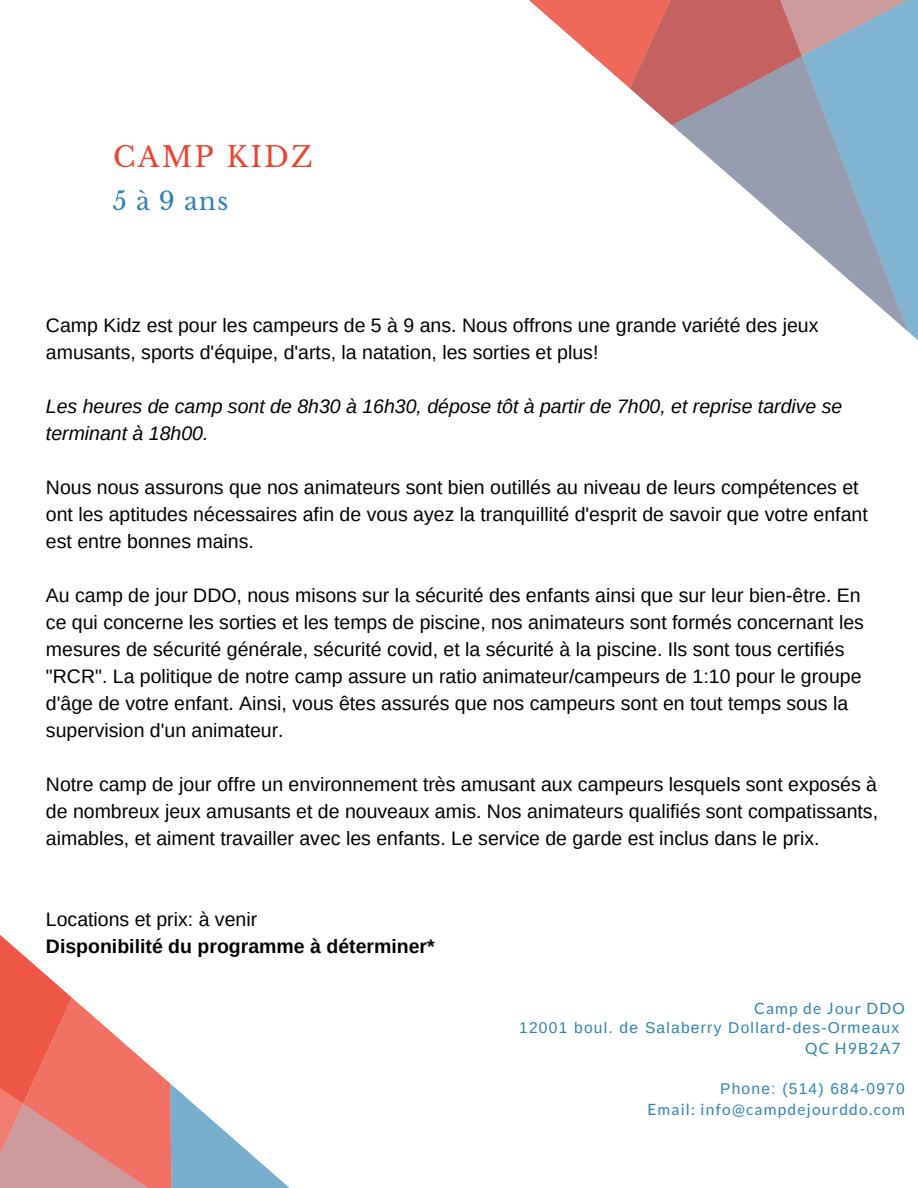
<style>
.page{position:relative;width:918px;height:1188px;background:#fff}
.page>*{position:absolute;margin:0;border:0;box-sizing:border-box;transform-origin:0 0}
.t1{font:28.05px "Libre Baskerville";letter-spacing:.08em;color:#ed4330}
.t2{font:24.9px "Libre Baskerville";letter-spacing:.365em;color:#2e82b2}
.t3{font:19.5px/27px "Arimo";color:#000}
.t4{font:italic 19.5px/27px "Arimo";color:#000}
.t5{font:700 19.5px "Arimo";color:#000}
.t6{font:15.6px "Arimo";letter-spacing:.08em;color:#2e82b2}
.t7{font:15.6px "Lato";letter-spacing:.08em;color:#2e82b2}
</style>
<div class="page">
<svg style="left:717px;top:165px;width:31px;height:27px"></svg>
<svg style="left:748px;top:95px;width:170px;height:245px"></svg>
<svg style="left:637px;top:95px;width:226px;height:70px;fill:#969db0"></svg>
<svg style="left:529px;top:0;width:389px;height:95px;background:#c49295"></svg>
<svg style="left:0;top:935px;width:290px;height:253px"></svg>
<p class="t1" style="left:113px;top:140px;width:201px">CAMP KIDZ</p>
<p class="t2" style="left:113px;top:185px;width:117px">5à9ans</p>
<p class="t3" style="left:46px;top:312px;width:774px">Camp Kidz est pour les campeurs de 5 à 9 ans. Nous offrons une grande variété des jeux amusants, sports d'équipe, d'arts, la natation, les sorties et plus!</p>
<p class="t4" style="left:46px;top:393px;width:798px">Les heures de camp sont de 8h30 à 16h30, dépose tôt à partir de 7h00, et reprise tardive se terminant à 18h00.</p>
<p class="t3" style="left:46px;top:474px;width:823px">Nous nous assurons que nos animateurs sont bien outillés au niveau de leurs compétences et ont les aptitudes nécessaires afin de vous ayez la tranquillité d'esprit de savoir que votre enfant est entre bonnes mains.</p>
<p class="t3" style="left:46px;top:582px;width:820px">Au camp de jour DDO, nous misons sur la sécurité des enfants ainsi que sur leur bien-être. En ce qui concerne les sorties et les temps de piscine, nos animateurs sont formés concernant les mesures de sécurité générale, sécurité covid, et la sécurité à la piscine. Ils sont tous certifiés "RCR". La politique de notre camp assure un ratio animateur/campeurs de 1:10 pour le groupe d'âge de votre enfant. Ainsi, vous êtes assurés que nos campeurs sont en tout temps sous la supervision d'un animateur.</p>
<p class="t3" style="left:46px;top:771px;width:834px;text-align:justify">Notre camp de jour offre un environnement très amusant aux campeurs lesquels sont exposés à de nombreux jeux amusants et de nouveaux amis. Nos animateurs qualifiés sont compatissants, aimables, et aiment travailler avec les enfants. Le service de garde est inclus dans le prix.</p>
<p class="t3" style="left:46px;top:906px;width:213px">Locations et prix: à venir</p>
<p class="t5" style="left:46px;top:935px;width:390px">Disponibilité du programme à déterminer*</p>
<p class="t7" style="left:754px;top:999px;width:152px">Camp de Jour DDO</p>
<p class="t6" style="left:519px;top:1019px;width:382px">12001 boul. de Salaberry Dollard-des-Ormeaux</p>
<p class="t7" style="left:805px;top:1039px;width:97px">QC H9B2A7</p>
<p class="t6" style="left:720px;top:1079px;width:186px">Phone: (514) 684-0970</p>
<p class="t7" style="left:647px;top:1099px;width:259px">Email: info@campdejourddo.com</p>
</div>
